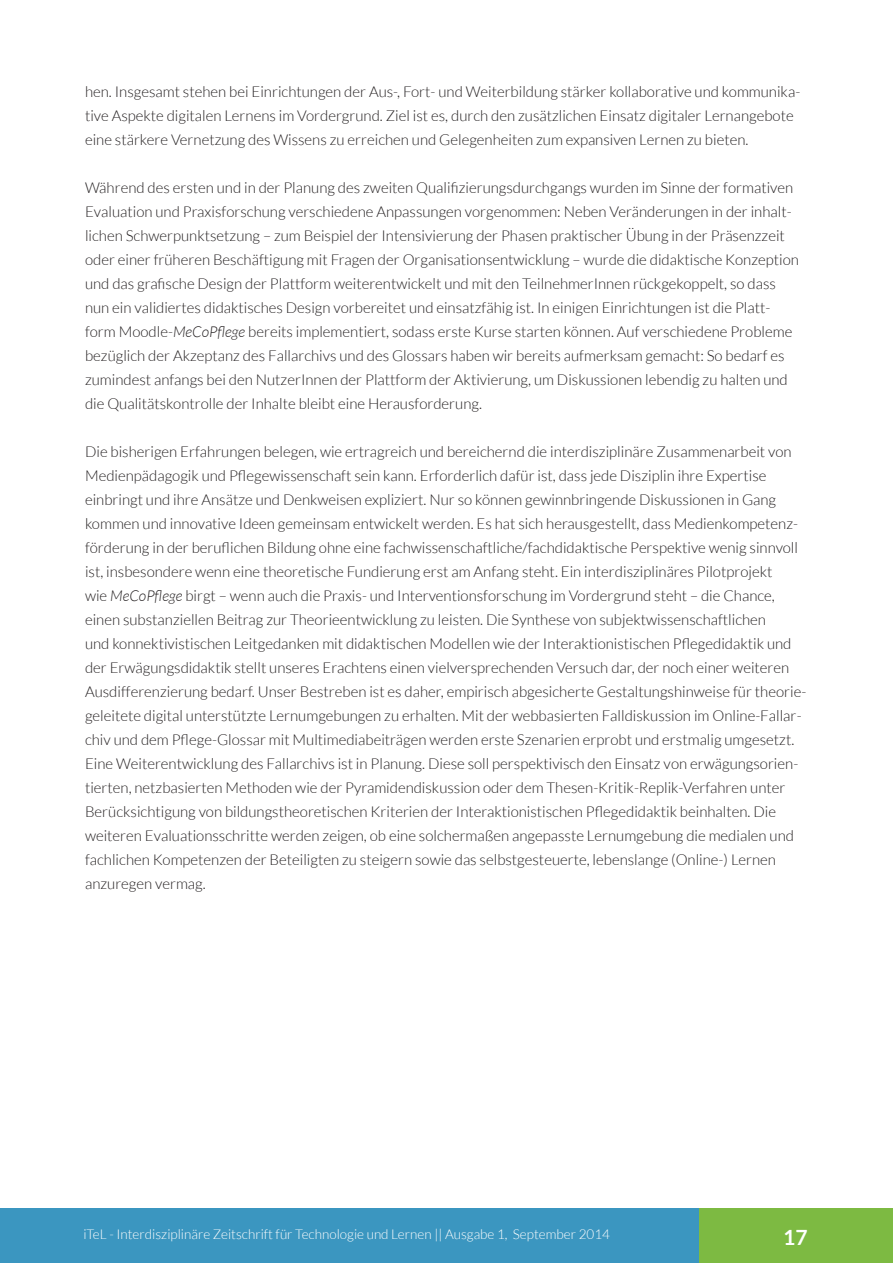
<style>
.page{position:relative;width:893px;height:1263px;background:#fff}
.page>*{position:absolute;margin:0;border:0;box-sizing:border-box;transform-origin:0 0}
.t1{font:700 21px "Lato";color:#fff}
.t2{font:300 15px/24px "Lato";color:#231f20}
.t3{font:300 13.5px "Lato";color:#fff}
.s1{font-style:italic}
</style>
<div class="page">
<div style="left:0;top:1209px;width:702px;height:54px;background:#3b96c0"></div>
<div style="left:699px;top:1209px;width:194px;height:54px;background:#7dba42"></div>
<p class="t2" style="left:85px;top:80px;width:717px">hen. Insgesamt stehen bei Einrichtungen der Aus-, Fort- und Weiterbildung stärker kollaborative und kommunika&shy;tive Aspekte digitalen Lernens im Vordergrund. Ziel ist es, durch den zusätzlichen Einsatz digitaler Lernangebote eine stärkere Vernetzung des Wissens zu erreichen und Gelegenheiten zum expansiven Lernen zu bieten.</p>
<p class="t2" style="left:85px;top:176px;width:715px">Während des ersten und in der Planung des zweiten Qualifizierungsdurchgangs wurden im Sinne der formativen Evaluation und Praxisforschung verschiedene Anpassungen vorgenommen: Neben Veränderungen in der inhalt&shy;lichen Schwerpunktsetzung – zum Beispiel der Intensivierung der Phasen praktischer Übung in der Präsenzzeit oder einer früheren Beschäftigung mit Fragen der Organisationsentwicklung – wurde die didaktische Konzeption und das grafische Design der Plattform weiterentwickelt und mit den TeilnehmerInnen rückgekoppelt, so dass nun ein validiertes didaktisches Design vorbereitet und einsatzfähig ist. In einigen Einrichtungen ist die Platt&shy;form Moodle-<span class="s1">MeCoPflege</span> bereits implementiert, sodass erste Kurse starten können. Auf verschiedene Probleme bezüglich der Akzeptanz des Fallarchivs und des Glossars haben wir bereits aufmerksam gemacht: So bedarf es zumindest anfangs bei den NutzerInnen der Plattform der Aktivierung, um Diskussionen lebendig zu halten und die Qualitätskontrolle der Inhalte bleibt eine Herausforderung.</p>
<p class="t2" style="left:85px;top:440px;width:723px">Die bisherigen Erfahrungen belegen, wie ertragreich und bereichernd die interdisziplinäre Zusammenarbeit von Medienpädagogik und Pflegewissenschaft sein kann. Erforderlich dafür ist, dass jede Disziplin ihre Expertise einbringt und ihre Ansätze und Denkweisen expliziert. Nur so können gewinnbringende Diskussionen in Gang kommen und innovative Ideen gemeinsam entwickelt werden. Es hat sich herausgestellt, dass Medienkompetenz&shy;förderung in der beruflichen Bildung ohne eine fachwissenschaftliche/fachdidaktische Perspektive wenig sinnvoll ist, insbesondere wenn eine theoretische Fundierung erst am Anfang steht. Ein interdisziplinäres Pilotprojekt<br>wie <span class="s1">MeCoPflege</span> birgt – wenn auch die Praxis- und Interventionsforschung im Vordergrund steht – die Chance, einen substanziellen Beitrag zur Theorieentwicklung zu leisten. Die Synthese von subjektwissenschaftlichen<br>und konnektivistischen Leitgedanken mit didaktischen Modellen wie der Interaktionistischen Pflegedidaktik und der Erwägungsdidaktik stellt unseres Erachtens einen vielversprechenden Versuch dar, der noch einer weiteren Ausdifferenzierung bedarf. Unser Bestreben ist es daher, empirisch abgesicherte Gestaltungshinweise für theorie&shy;geleitete digital unterstützte Lernumgebungen zu erhalten. Mit der webbasierten Falldiskussion im Online-Fallar&shy;chiv und dem Pflege-Glossar mit Multimediabeiträgen werden erste Szenarien erprobt und erstmalig umgesetzt.<br>Eine Weiterentwicklung des Fallarchivs ist in Planung. Diese soll perspektivisch den Einsatz von erwägungsorien&shy;tierten, netzbasierten Methoden wie der Pyramidendiskussion oder dem Thesen-Kritik-Replik-Verfahren unter Berücksichtigung von bildungstheoretischen Kriterien der Interaktionistischen Pflegedidaktik beinhalten. Die weiteren Evaluationsschritte werden zeigen, ob eine solchermaßen angepasste Lernumgebung die medialen und fachlichen Kompetenzen der Beteiligten zu steigern sowie das selbstgesteuerte, lebenslange (Online-) Lernen anzuregen vermag.</p>
<p class="t3" style="left:83px;top:1227px;width:528px">iTeL - Interdisziplinäre Zeitschrift für Technologie und Lernen || Ausgabe 1, September 2014</p>
<h1 class="t1" style="left:783px;top:1226px;width:26px">17</h1>
</div>
